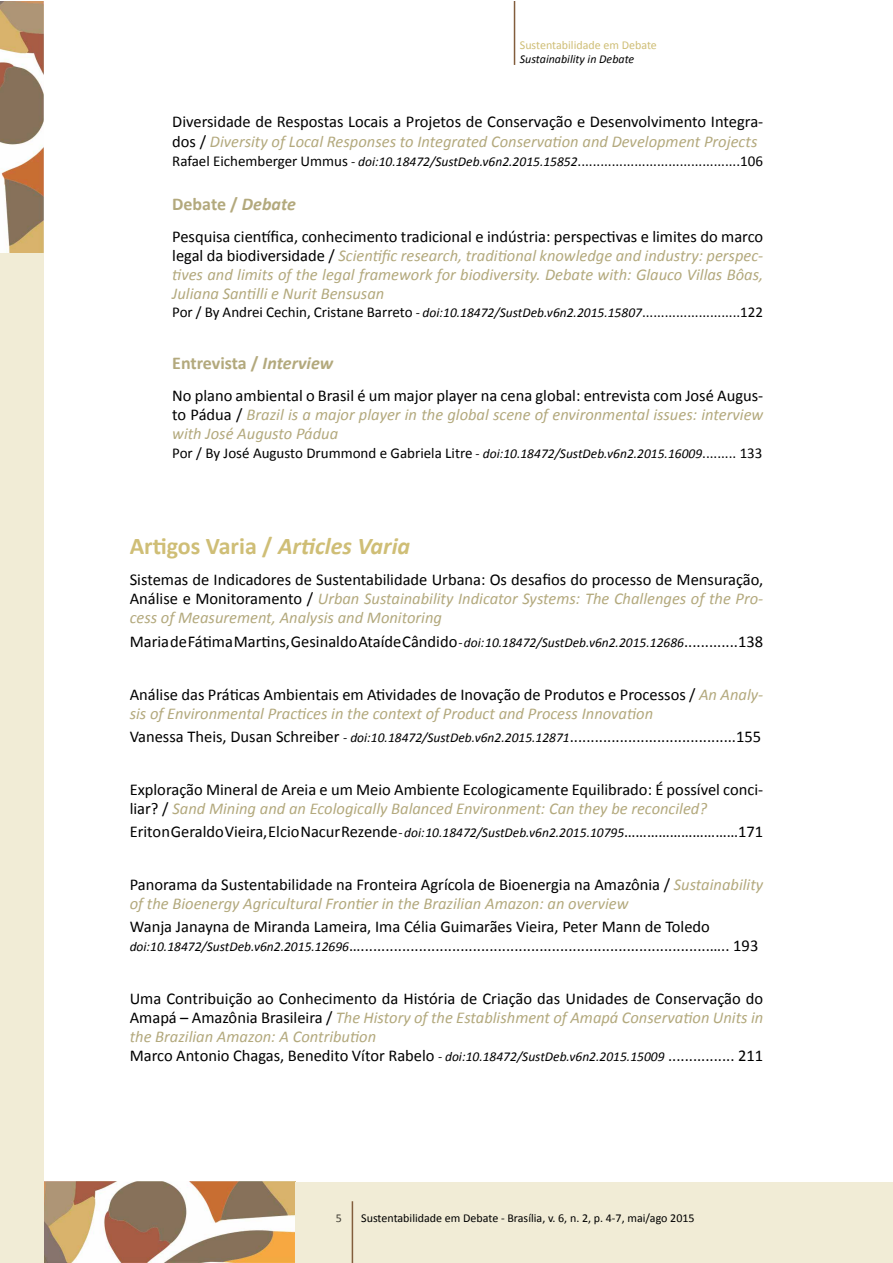
<style>
.page{position:relative;width:893px;height:1263px;background:#fff}
.page>*{position:absolute;margin:0;border:0;box-sizing:border-box;transform-origin:0 0}
.t1{font:700 24px "Calibri";color:#cfbe76}
.t2{font:700 18px "Calibri";color:#b3a97d}
.t3{font:16.5px/18.9px "Calibri";color:#000}
.t4{font:italic 16.5px/18.9px "Calibri";color:#b3a97d;text-align:justify}
.t5{font:15px "Calibri";color:#000}
.t6{font:12px "Calibri";color:#000}
.t7{font:12px "Calibri";color:#cfbe76}
.t8{font:italic 12px "Calibri";color:#000}
.t9{font:12px "Calibri";color:#423f35}
.s1{font-style:italic;color:#b3a97d}
.s2{font-style:italic;font-size:13.5px}
.s3{font-style:italic}
.s4{font-style:normal;color:#000}
.s5{font-size:13.5px}
</style>
<div class="page">
<img style="left:0;top:1px;width:44px;height:252px">
<img style="left:43px;top:1181px;width:252px;height:82px">
<div style="left:296px;top:1181px;width:596px;height:81px;background:#f1ecd6"></div>
<hr style="left:352px;top:1201px;width:1px;height:62px;background:#825d3c">
<div style="left:0;top:254px;width:43px;height:1009px;background:#f1ecd6"></div>
<hr style="left:514px;top:1px;width:1px;height:64px;background:#825d3c">
<p class="t7" style="left:520px;top:37px;width:139px">Sustentabilidade em Debate</p>
<p class="t8" style="left:520px;top:52px;width:116px">Sustainability in Debate</p>
<p class="t3" style="left:172px;top:111px;width:593px;line-height:19.8px">Diversidade de Respostas Locais a Projetos de Conservação e Desenvolvimento Integra&shy;dos / <span class="s1">Diversity of Local Responses to Integrated Conservation and Development Projects</span></p>
<p class="t5" style="left:172px;top:152px;width:592px">Rafael Eichemberger Ummus <span class="s2">- doi:10.18472/SustDeb.v6n2.2015.15852</span>...........................................106</p>
<p class="t2" style="left:172px;top:193px;width:125px">Debate / <span class="s3">Debate</span></p>
<p class="t4" style="left:172px;top:227px;width:593px"><span class="s4">Pesquisa científica, conhecimento tradicional e indústria: perspectivas e limites do marco legal da biodiversidade /</span> Scientific research, traditional knowledge and industry: perspec&shy;tives and limits of the legal framework for biodiversity. Debate with: Glauco Villas Bôas, Juliana Santilli e Nurit Bensusan</p>
<p class="t5" style="left:172px;top:303px;width:592px">Por / By Andrei Cechin, Cristane Barreto <span class="s2">- doi:10.18472/SustDeb.v6n2.2015.15807</span>..........................122</p>
<p class="t2" style="left:172px;top:352px;width:162px">Entrevista / <span class="s3">Interview</span></p>
<p class="t4" style="left:172px;top:386px;width:593px"><span class="s4">No plano ambiental o Brasil é um major player na cena global: entrevista com José Augus&shy;to Pádua /</span> Brazil is a major player in the global scene of environmental issues: interview with José Augusto Pádua</p>
<p class="t5" style="left:172px;top:444px;width:592px">Por / By José Augusto Drummond e Gabriela Litre <span class="s5">-</span> <span class="s2">doi:10.18472/SustDeb.v6n2.2015.16009</span>......... 133</p>
<h1 class="t1" style="left:130px;top:531px;width:282px">Artigos Varia / <span class="s3">Articles Varia</span></h1>
<p class="t3" style="left:130px;top:570px;width:635px;text-align:justify">Sistemas de Indicadores de Sustentabilidade Urbana: Os desafios do processo de Mensuração, Análise e Monitoramento / <span class="s1">Urban Sustainability Indicator Systems: The Challenges of the Pro&shy;cess of Measurement, Analysis and Monitoring</span></p>
<p class="t3" style="left:130px;top:631px;width:635px">Maria de Fátima Martins, Gesinaldo Ataíde Cândido <span class="s2">- doi: 10.18472/SustDeb.v6n2.2015.12686</span>.............138</p>
<p class="t4" style="left:130px;top:684px;width:635px"><span class="s4">Análise das Práticas Ambientais em Atividades de Inovação de Produtos e Processos /</span> An Analy&shy;sis of Environmental Practices in the context of Product and Process Innovation</p>
<p class="t3" style="left:130px;top:727px;width:633px">Vanessa Theis, Dusan Schreiber <span class="s2">- doi:10.18472/SustDeb.v6n2.2015.12871</span>........................................155</p>
<p class="t3" style="left:130px;top:779px;width:635px">Exploração Mineral de Areia e um Meio Ambiente Ecologicamente Equilibrado: É possível conci&shy;liar? / <span class="s1">Sand Mining and an Ecologically Balanced Environment: Can they be reconciled?</span></p>
<p class="t3" style="left:130px;top:822px;width:635px">Eriton Geraldo Vieira, Elcio Nacur Rezende <span class="s2">- doi: 10.18472/SustDeb.v6n2.2015.10795</span>…………………………171</p>
<p class="t4" style="left:130px;top:875px;width:635px"><span class="s4">Panorama da Sustentabilidade na Fronteira Agrícola de Bioenergia na Amazônia /</span> Sustainability of the Bioenergy Agricultural Frontier in the Brazilian Amazon: an overview</p>
<p class="t3" style="left:130px;top:917px;width:630px">Wanja Janayna de Miranda Lameira, Ima Célia Guimarães Vieira, Peter Mann de Toledo <span class="s2">doi:10.18472/SustDeb.v6n2.2015.12696</span>…....................................................................................….. 193</p>
<p class="t3" style="left:130px;top:989px;width:635px">Uma Contribuição ao Conhecimento da História de Criação das Unidades de Conservação do Amapá – Amazônia Brasileira / <span class="s1">The History of the Establishment of Amapá Conservation Units in the Brazilian Amazon: A Contribution<br></span>Marco Antonio Chagas, Benedito Vítor Rabelo <span class="s2">- doi:10.18472/SustDeb.v6n2.2015.15009</span> ................ 211</p>
<p class="t9" style="left:336px;top:1210px;width:8px">5</p>
<p class="t6" style="left:361px;top:1210px;width:335px">Sustentabilidade em Debate - Brasília, v. 6, n. 2, p. 4-7, mai/ago 2015</p>
</div>
